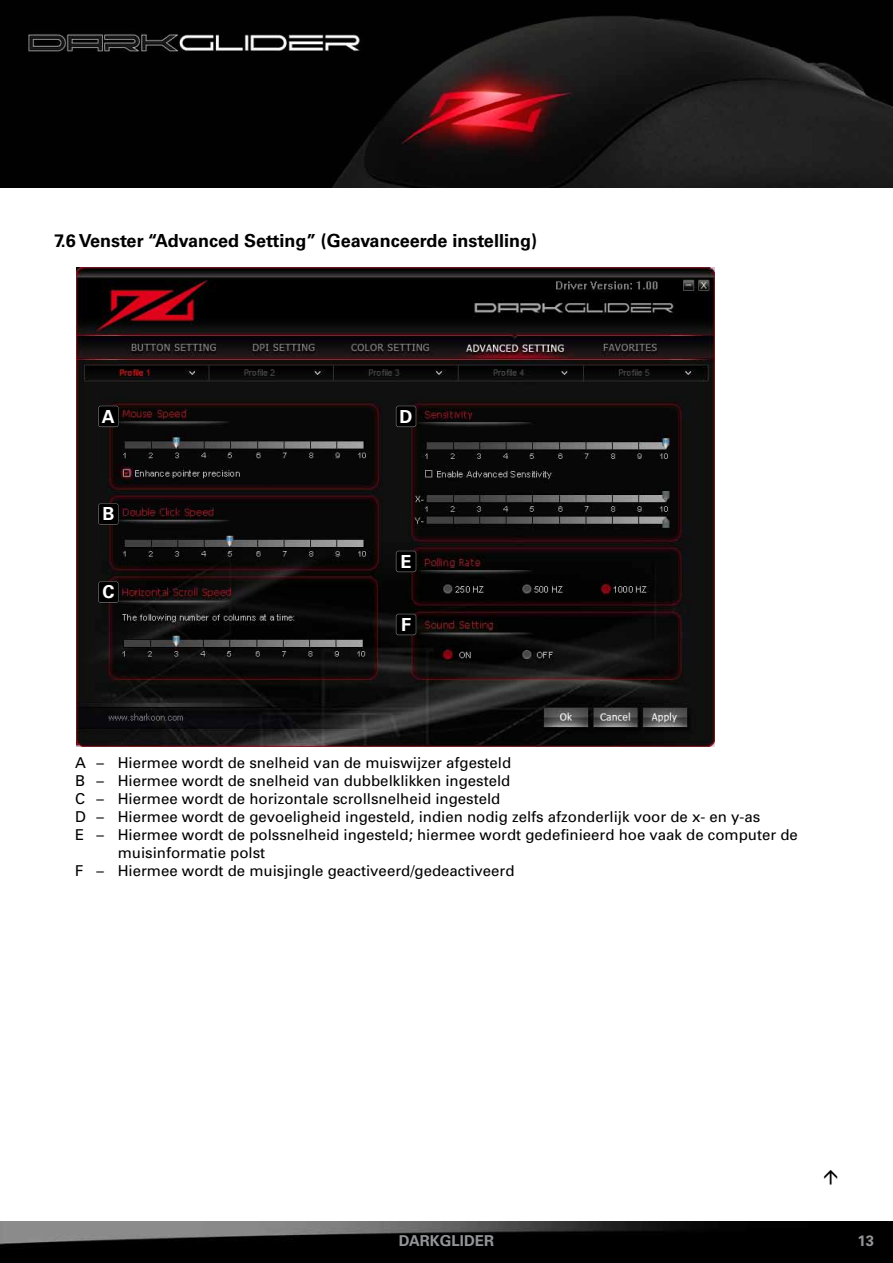
<style>
.page{position:relative;width:893px;height:1263px;background:#fff}
.page>*{position:absolute;margin:0;border:0;box-sizing:border-box;transform-origin:0 0}
.t1{font:700 18px "Univers";color:#000}
.t2{font:700 18px "Univers";color:#fff}
.t3{font:15px "Univers";color:#000}
.t4{font:700 15px "Univers";color:#939598}
</style>
<div class="page">
<img style="left:0;top:1px;width:893px;height:187px">
<img style="left:0;top:1221px;width:893px;height:42px">
<img style="left:77px;top:268px;width:637px;height:478px">
<svg style="left:98px;top:405px;width:21px;height:22px"></svg>
<svg style="left:98px;top:503px;width:21px;height:22px"></svg>
<svg style="left:98px;top:581px;width:21px;height:22px"></svg>
<svg style="left:395px;top:405px;width:22px;height:22px"></svg>
<svg style="left:395px;top:550px;width:22px;height:22px"></svg>
<svg style="left:395px;top:613px;width:22px;height:22px"></svg>
<p class="t1" style="left:54px;top:230px;width:484px">7.6 Venster “Advanced Setting” (Geavanceerde instelling)</p>
<p class="t2" style="left:102px;top:406px;width:14px">A</p>
<p class="t2" style="left:102px;top:503px;width:14px">B</p>
<p class="t2" style="left:102px;top:581px;width:14px">C</p>
<p class="t2" style="left:400px;top:406px;width:14px">D</p>
<p class="t2" style="left:401px;top:551px;width:12px">E</p>
<p class="t2" style="left:401px;top:614px;width:12px">F</p>
<p class="t3" style="left:75px;top:754px;width:437px">A – Hiermee wordt de snelheid van de muiswijzer afgesteld</p>
<p class="t3" style="left:75px;top:772px;width:437px">B – Hiermee wordt de snelheid van dubbelklikken ingesteld</p>
<p class="t3" style="left:75px;top:790px;width:427px">C – Hiermee wordt de horizontale scrollsnelheid ingesteld</p>
<p class="t3" style="left:75px;top:808px;width:687px">D – Hiermee wordt de gevoeligheid ingesteld, indien nodig zelfs afzonderlijk voor de x- en y-as</p>
<p class="t3" style="left:75px;top:826px;width:724px">E – Hiermee wordt de polssnelheid ingesteld; hiermee wordt gedefinieerd hoe vaak de computer de</p>
<p class="t3" style="left:118px;top:844px;width:149px">muisinformatie polst</p>
<p class="t3" style="left:75px;top:862px;width:441px">F – Hiermee wordt de muisjingle geactiveerd/gedeactiveerd</p>
<p class="t4" style="left:399px;top:1232px;width:97px">darkglider</p>
<p class="t4" style="left:858px;top:1232px;width:18px">13</p>
</div>
